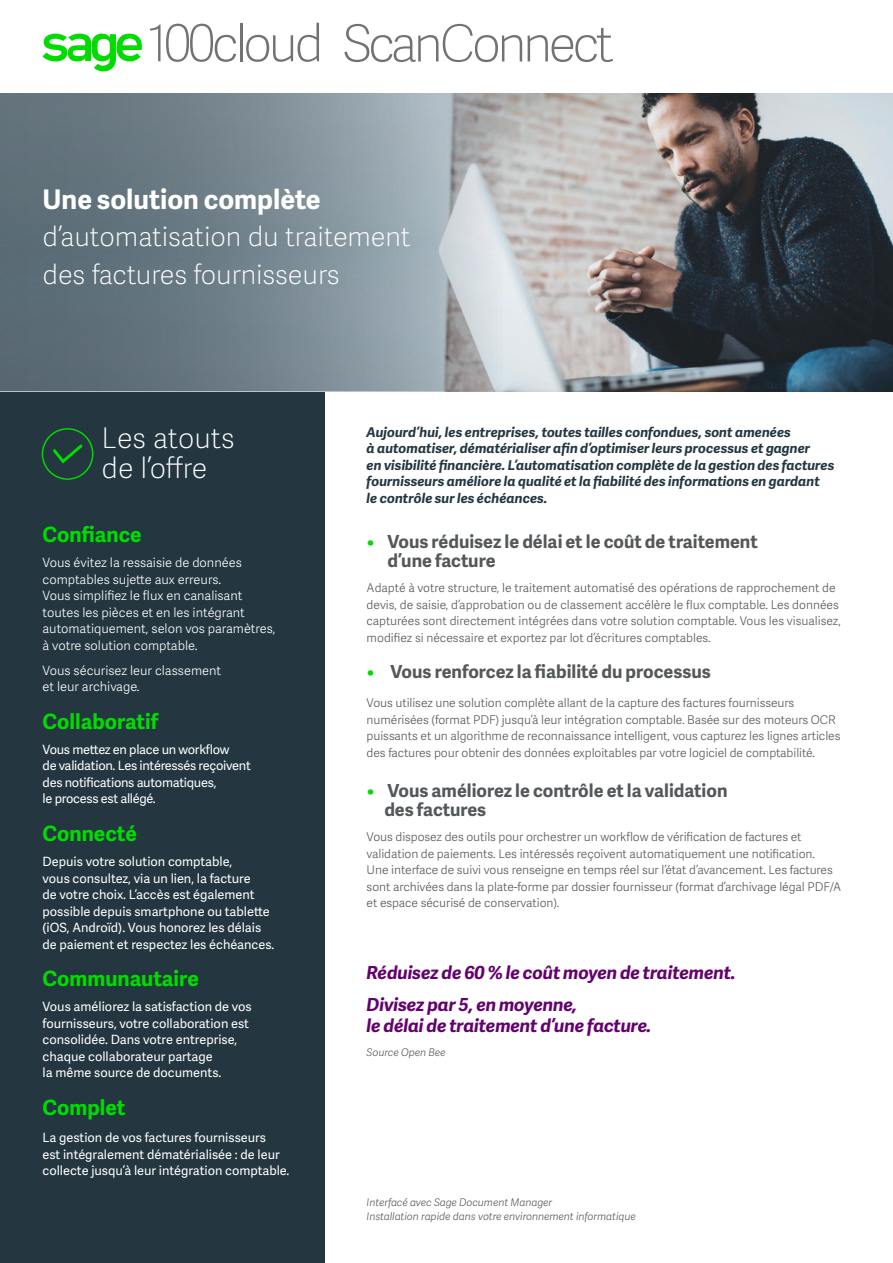
<style>
.page{position:relative;width:893px;height:1263px;background:#fff}
.page>*{position:absolute;margin:0;border:0;box-sizing:border-box;transform-origin:0 0}
.Ligne_titre__gauche{font:51px "Adelle Sans SAGE Th";letter-spacing:-.075em;color:#707372}
.Ligne_titre__gauche-2{font:28.5px "Adelle Sans SAGE Th";letter-spacing:-.005em;color:#fff}
.Titre_header_Mid_Cya{font:27px/37.5px "Adelle Sans SAGE Th";letter-spacing:-.005em;color:#fff}
.Body_sidebar{font:700 21px "Adelle Sans SAGE";color:#00dc00}
.Petit_Titre_ital_non{font:700 21px "Adelle Sans SAGE";color:#00dc00}
.Intertitre_bleu_rect{font:700 18px/19.5px "Adelle Sans SAGE";color:#54585a}
.Petit_Titre_ital_non-2{font:italic 700 18px/21px "Adelle Sans SAGE";letter-spacing:-.01em;color:#64006e}
.Petit_Titre_ital_non-3{font:italic 700 13.5px/16.5px "Adelle Sans SAGE";color:#243741}
.Body_sidebar-2{font:12.75px/16.5px "Adelle Sans SAGE";color:#fff}
.Petit_Titre_ital_non-4{font:12.75px/16.5px "Adelle Sans SAGE Lt";color:#fff}
.Petit_Titre_ital_non-5{font:12.75px/16.5px "Adelle Sans SAGE";color:#fff}
.Body_sidebar-3{font:12.75px/16.5px "Adelle Sans SAGE";letter-spacing:-.02em;color:#fff}
.Intertitre_bleu_rect-2{font:12px/16.5px "Adelle Sans SAGE Lt";letter-spacing:-.005em;color:#54585a}
.Intertitre_bleu_rect-3{font:italic 10.5px "Adelle Sans SAGE Lt";letter-spacing:-.005em;color:#54585a}
.s1{font-family:"Adelle Sans SAGE";font-weight:700}
.s2{color:#00dc00}
</style>
<div class="page">
<div style="left:0;top:364px;width:324px;height:899px;background:#243741"></div>
<img style="left:503px;top:94px;width:390px;height:297px">
<svg style="left:0;top:94px;width:503px;height:297px;background:#7e8c95"></svg>
<svg style="left:43px;top:34px;width:99px;height:38px"></svg>
<div style="left:42px;top:428px;width:51px;height:52px;border:1px solid #00dc00;border-radius:50%"></div>
<svg style="left:53px;top:444px;width:30px;height:20px"></svg>
<p class="Ligne_titre__gauche" style="left:147px;top:7px;width:468px">100cloud ScanConnect</p>
<p class="Titre_header_Mid_Cya" style="left:43px;top:179px;width:370px"><span class="s1">Une solution complète </span>d’automatisation du traitement des factures fournisseurs</p>
<p class="Ligne_titre__gauche-2" style="left:102px;top:418px;width:135px">Les atouts</p>
<p class="Ligne_titre__gauche-2" style="left:102px;top:448px;width:107px">de l’offre</p>
<p class="Petit_Titre_ital_non" style="left:43px;top:519px;width:101px">Confiance</p>
<p class="Petit_Titre_ital_non-4" style="left:43px;top:554px;width:234px">Vous évitez la ressaisie de données comptables sujette aux erreurs.<br>Vous simplifiez le flux en canalisant toutes les pièces et en les intégrant automatiquement, selon vos paramètres, à votre solution comptable.</p>
<p class="Petit_Titre_ital_non-4" style="left:43px;top:661px;width:180px">Vous sécurisez leur classement et leur archivage.</p>
<p class="Body_sidebar" style="left:43px;top:706px;width:117px">Collaboratif</p>
<p class="Body_sidebar-3" style="left:43px;top:741px;width:210px">Vous mettez en place un workflow<br>de validation. Les intéressés reçoivent des notifications automatiques,<br>le process est allégé.</p>
<p class="Body_sidebar" style="left:43px;top:818px;width:96px">Connecté</p>
<p class="Body_sidebar-2" style="left:43px;top:853px;width:233px">Depuis votre solution comptable,<br>vous consultez, via un lien, la facture<br>de votre choix. L’accès est également possible depuis smartphone ou tablette (iOS, Androïd). Vous honorez les délais de paiement et respectez les échéances.</p>
<p class="Body_sidebar" style="left:43px;top:963px;width:158px">Communautaire</p>
<p class="Body_sidebar-2" style="left:43px;top:998px;width:211px">Vous améliorez la satisfaction de vos fournisseurs, votre collaboration est consolidée. Dans votre entreprise, chaque collaborateur partage<br>la même source de documents.</p>
<p class="Petit_Titre_ital_non" style="left:43px;top:1092px;width:84px">Complet</p>
<p class="Petit_Titre_ital_non-5" style="left:43px;top:1129px;width:248px">La gestion de vos factures fournisseurs<br>est intégralement dématérialisée : de leur collecte jusqu’à leur intégration comptable.</p>
<p class="Petit_Titre_ital_non-3" style="left:367px;top:423px;width:469px">Aujourd’hui, les entreprises, toutes tailles confondues, sont amenées<br>à automatiser, dématérialiser afin d’optimiser leurs processus et gagner<br>en visibilité financière. L’automatisation complète de la gestion des factures fournisseurs améliore la qualité et la fiabilité des informations en gardant<br>le contrôle sur les échéances.</p>
<p class="Intertitre_bleu_rect" style="left:387px;top:531px;width:372px;text-indent:-21px"><span class="s2">•</span> Vous réduisez le délai et le coût de traitement d’une facture</p>
<p class="Intertitre_bleu_rect-2" style="left:367px;top:579px;width:476px">Adapté à votre structure, le traitement automatisé des opérations de rapprochement de devis, de saisie, d’approbation ou de classement accélère le flux comptable. Les données capturées sont directement intégrées dans votre solution comptable. Vous les visualisez, modifiez si nécessaire et exportez par lot d’écritures comptables.</p>
<p class="Intertitre_bleu_rect" style="left:367px;top:661px;width:346px"><span class="s2">•</span> Vous renforcez la fiabilité du processus</p>
<p class="Intertitre_bleu_rect-2" style="left:367px;top:694px;width:475px">Vous utilisez une solution complète allant de la capture des factures fournisseurs numérisées (format PDF) jusqu’à leur intégration comptable. Basée sur des moteurs OCR puissants et un algorithme de reconnaissance intelligent, vous capturez les lignes articles des factures pour obtenir des données exploitables par votre logiciel de comptabilité.</p>
<p class="Intertitre_bleu_rect" style="left:384px;top:780px;width:345px;text-indent:-18px"><span class="s2">•</span> Vous améliorez le contrôle et la validation des factures</p>
<p class="Intertitre_bleu_rect-2" style="left:367px;top:828px;width:476px">Vous disposez des outils pour orchestrer un workflow de vérification de factures et validation de paiements. Les intéressés reçoivent automatiquement une notification.<br>Une interface de suivi vous renseigne en temps réel sur l’état d’avancement. Les factures sont archivées dans la plate-forme par dossier fournisseur (format d’archivage légal PDF/A et espace sécurisé de conservation).</p>
<p class="Petit_Titre_ital_non-2" style="left:367px;top:961px;width:371px">Réduisez de 60 % le coût moyen de traitement.</p>
<p class="Petit_Titre_ital_non-2" style="left:367px;top:993px;width:286px">Divisez par 5, en moyenne,<br>le délai de traitement d’une facture.</p>
<p class="Intertitre_bleu_rect-3" style="left:367px;top:1045px;width:80px">Source Open Bee</p>
<p class="Intertitre_bleu_rect-3" style="left:367px;top:1195px;width:187px">Interfacé avec Sage Document Manager</p>
<p class="Intertitre_bleu_rect-3" style="left:367px;top:1209px;width:271px">Installation rapide dans votre environnement informatique</p>
</div>
